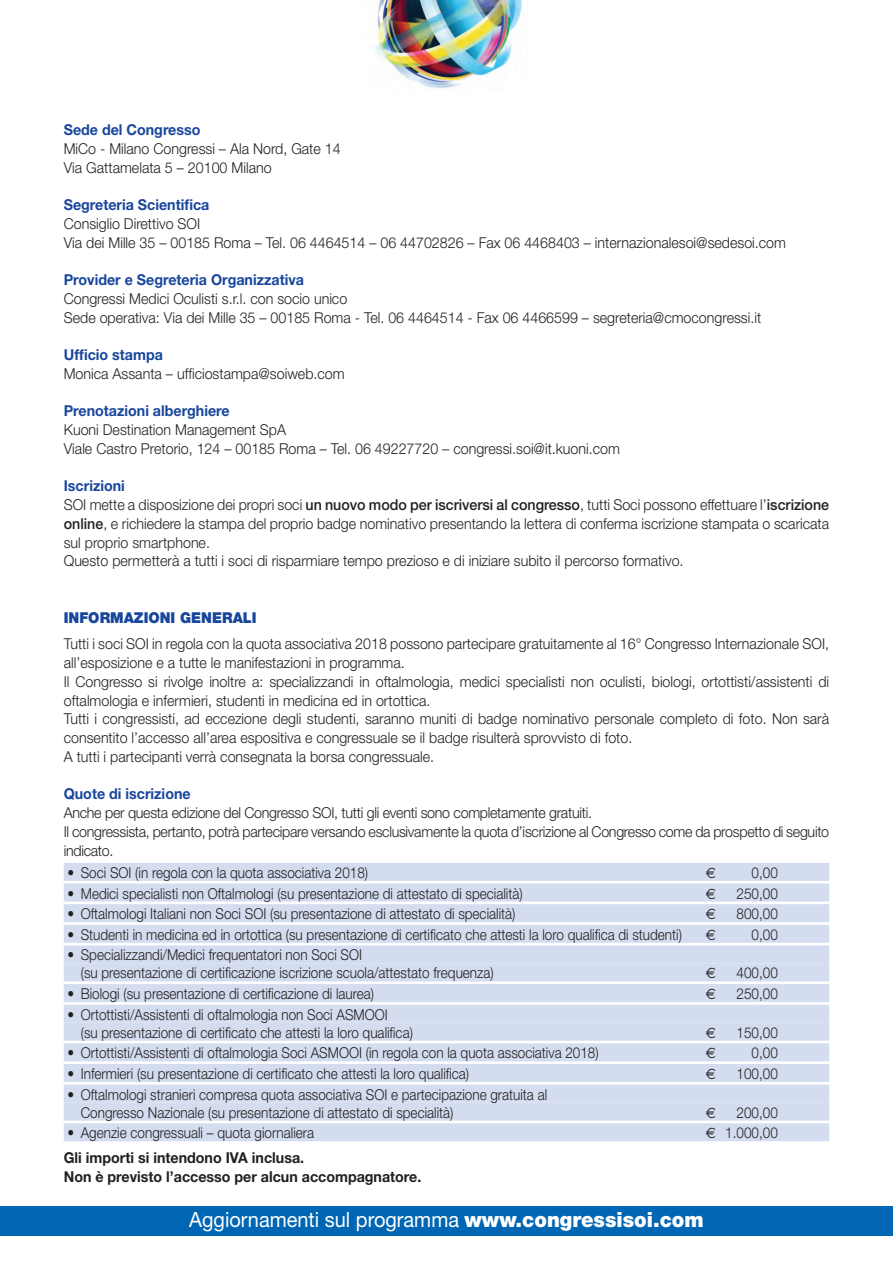
<style>
.page{position:relative;width:893px;height:1263px;background:#fff}
.page>*{position:absolute;margin:0;border:0;box-sizing:border-box;transform-origin:0 0}
.t1{font:21px "Helvetica Neue";color:#fff;scale:.95 1}
.t2{font:300 15px/18.8px "Helvetica Neue";color:#231f20;scale:.95 1}
.t3{font:300 15px/18px "Helvetica Neue";color:#231f20;scale:.9 1}
.t4{font:300 15px/18.8px "Helvetica Neue";letter-spacing:-.02em;color:#231f20;scale:.95 1}
.t5{font:700 15px "Helvetica Neue";color:#18469d;scale:.95 1}
.t6{font:700 15px/18.8px "Helvetica Neue";color:#231f20;scale:.95 1}
.t7{font:900 15px "Helvetica Neue";color:#18469d;scale:.95 1}
.t8{font:15px "Euro Sans";color:#231f20;scale:.9 1}
.s1{font-weight:700;color:#18469d}
.s2{font-weight:500}
.s3{font-family:"Euro Sans";font-weight:400}
.s4{font-weight:900}
</style>
<div class="page">
<img style="left:375px;top:0;width:147px;height:89px">
<div style="left:64px;top:863px;width:765px;height:18px;background:#d4ddef"></div>
<div style="left:64px;top:883px;width:765px;height:18px;background:#d4ddef"></div>
<div style="left:64px;top:904px;width:765px;height:18px;background:#d4ddef"></div>
<div style="left:64px;top:925px;width:765px;height:18px;background:#d4ddef"></div>
<div style="left:64px;top:945px;width:765px;height:18px;background:#d4ddef"></div>
<div style="left:64px;top:963px;width:765px;height:18px;background:#d4ddef"></div>
<div style="left:64px;top:984px;width:765px;height:18px;background:#d4ddef"></div>
<div style="left:64px;top:1005px;width:765px;height:18px;background:#d4ddef"></div>
<div style="left:64px;top:1023px;width:765px;height:18px;background:#d4ddef"></div>
<div style="left:64px;top:1043px;width:765px;height:18px;background:#d4ddef"></div>
<div style="left:64px;top:1064px;width:765px;height:18px;background:#d4ddef"></div>
<div style="left:64px;top:1085px;width:765px;height:18px;background:#d4ddef"></div>
<div style="left:64px;top:1103px;width:765px;height:18px;background:#d4ddef"></div>
<div style="left:64px;top:1123px;width:765px;height:18px;background:#d4ddef"></div>
<div style="left:0;top:1206px;width:893px;height:30px;background:#0166b3"></div>
<p class="t5" style="left:64px;top:124px;width:145px">Sede del Congresso</p>
<p class="t2" style="left:64px;top:141px;width:293px">MiCo - Milano Congressi – Ala Nord, Gate 14<br>Via Gattamelata 5 – 20100 Milano</p>
<p class="t5" style="left:64px;top:199px;width:155px">Segreteria Scientifica</p>
<p class="t2" style="left:64px;top:216px;width:762px">Consiglio Direttivo SOI<br>Via dei Mille 35 – 00185 Roma – Tel. 06 4464514 – 06 44702826 – Fax 06 4468403 – internazionalesoi@sedesoi.com</p>
<p class="t5" style="left:64px;top:274px;width:254px">Provider e Segreteria Organizzativa</p>
<p class="t2" style="left:64px;top:291px;width:736px">Congressi Medici Oculisti s.r.l. con socio unico<br>Sede operativa: Via dei Mille 35 – 00185 Roma - Tel. 06 4464514 - Fax 06 4466599 – segreteria@cmocongressi.it</p>
<p class="t5" style="left:64px;top:349px;width:106px">Ufficio stampa</p>
<p class="t2" style="left:64px;top:366px;width:297px">Monica Assanta – ufficiostampa@soiweb.com</p>
<p class="t5" style="left:64px;top:406px;width:176px">Prenotazioni alberghiere</p>
<p class="t2" style="left:64px;top:422px;width:587px">Kuoni Destination Management SpA<br>Viale Castro Pretorio, 124 – 00185 Roma – Tel. 06 49227720 – congressi.soi@it.kuoni.com</p>
<p class="t2" style="left:64px;top:478px;width:807px"><span class="s1">Iscrizioni<br></span>SOI mette a disposizione dei propri soci <span class="s2">un nuovo modo per iscriversi al congresso</span>, tutti Soci possono effettuare l’<span class="s2">iscrizione online</span>, e richiedere la stampa del proprio badge nominativo presentando la lettera di conferma iscrizione stampata o scaricata sul proprio smartphone.<br>Questo permetterà a tutti i soci di risparmiare tempo prezioso e di iniziare subito il percorso formativo.</p>
<p class="t7" style="left:64px;top:612px;width:205px">INFORMAZIONI GENERALI</p>
<p class="t2" style="left:64px;top:636px;width:807px">Tutti i soci SOI in regola con la quota associativa 2018 possono partecipare gratuitamente al 16° Congresso Internazionale SOI, all’esposizione e a tutte le manifestazioni in programma.<br>Il Congresso si rivolge inoltre a: specializzandi in oftalmologia, medici specialisti non oculisti, biologi, ortottisti/assistenti di oftalmologia e infermieri, studenti in medicina ed in ortottica.<br>Tutti i congressisti, ad eccezione degli studenti, saranno muniti di badge nominativo personale completo di foto. Non sarà consentito l’accesso all’area espositiva e congressuale se il badge risulterà sprovvisto di foto.<br>A tutti i partecipanti verrà consegnata la borsa congressuale.</p>
<p class="t5" style="left:64px;top:789px;width:135px">Quote di iscrizione</p>
<p class="t4" style="left:64px;top:805px;width:807px">Anche per questa edizione del Congresso SOI, tutti gli eventi sono completamente gratuiti.<br>Il congressista, pertanto, potrà partecipare versando esclusivamente la quota d’iscrizione al Congresso come da prospetto di seguito indicato.</p>
<p class="t3" style="left:68px;top:865px;width:336px">• Soci SOI (in regola con la quota associativa 2018)</p>
<p class="t8" style="left:706px;top:864px;width:13px">€</p>
<p class="t3" style="left:752px;top:865px;width:31px">0,00</p>
<p class="t3" style="left:68px;top:886px;width:507px">• Medici specialisti non Oftalmologi (su presentazione di attestato di specialità)</p>
<p class="t8" style="left:706px;top:884px;width:13px">€</p>
<p class="t3" style="left:736px;top:886px;width:47px">250,00</p>
<p class="t3" style="left:68px;top:906px;width:499px">• Oftalmologi Italiani non Soci SOI (su presentazione di attestato di specialità)</p>
<p class="t8" style="left:706px;top:905px;width:13px">€</p>
<p class="t3" style="left:736px;top:906px;width:47px">800,00</p>
<p class="t3" style="left:68px;top:927px;width:684px">• Studenti in medicina ed in ortottica (su presentazione di certificato che attesti la loro qualifica di studenti)</p>
<p class="t8" style="left:706px;top:926px;width:13px">€</p>
<p class="t3" style="left:752px;top:927px;width:31px">0,00</p>
<p class="t3" style="left:81px;top:947px;width:460px;text-indent:-13px">• Specializzandi/Medici frequentatori non Soci SOI<br>(su presentazione di certificazione iscrizione scuola/attestato frequenza)</p>
<p class="t8" style="left:706px;top:964px;width:13px">€</p>
<p class="t3" style="left:736px;top:965px;width:47px">400,00</p>
<p class="t3" style="left:68px;top:986px;width:342px">• Biologi (su presentazione di certificazione di laurea)</p>
<p class="t8" style="left:706px;top:985px;width:13px">€</p>
<p class="t3" style="left:736px;top:986px;width:47px">250,00</p>
<p class="t3" style="left:81px;top:1007px;width:370px;text-indent:-13px">• Ortottisti/Assistenti di oftalmologia non Soci ASMOOI<br>(su presentazione di certificato che attesti la loro qualifica)</p>
<p class="t8" style="left:706px;top:1024px;width:13px">€</p>
<p class="t3" style="left:736px;top:1025px;width:47px">150,00</p>
<p class="t3" style="left:68px;top:1045px;width:592px">• Ortottisti/Assistenti di oftalmologia Soci ASMOOI (in regola con la quota associativa 2018)</p>
<p class="t8" style="left:706px;top:1044px;width:13px">€</p>
<p class="t3" style="left:752px;top:1045px;width:31px">0,00</p>
<p class="t3" style="left:68px;top:1066px;width:448px">• Infermieri (su presentazione di certificato che attesti la loro qualifica)</p>
<p class="t8" style="left:706px;top:1065px;width:13px">€</p>
<p class="t3" style="left:736px;top:1066px;width:47px">100,00</p>
<p class="t3" style="left:81px;top:1087px;width:520px;text-indent:-13px">• Oftalmologi stranieri compresa quota associativa SOI e partecipazione gratuita al<br>Congresso Nazionale (su presentazione di attestato di specialità)</p>
<p class="t8" style="left:706px;top:1104px;width:13px">€</p>
<p class="t3" style="left:736px;top:1105px;width:47px">200,00</p>
<p class="t3" style="left:68px;top:1125px;width:275px">• Agenzie congressuali – quota giornaliera</p>
<p class="t3" style="left:706px;top:1125px;width:81px"><span class="s3">€</span> 1.000,00</p>
<p class="t6" style="left:64px;top:1150px;width:378px">Gli importi si intendono IVA inclusa.<br>Non è previsto l’accesso per alcun accompagnatore.</p>
<h1 class="t1" style="left:189px;top:1212px;width:543px">Aggiornamenti sul programma <span class="s4">www.congressisoi.com</span></h1>
</div>
